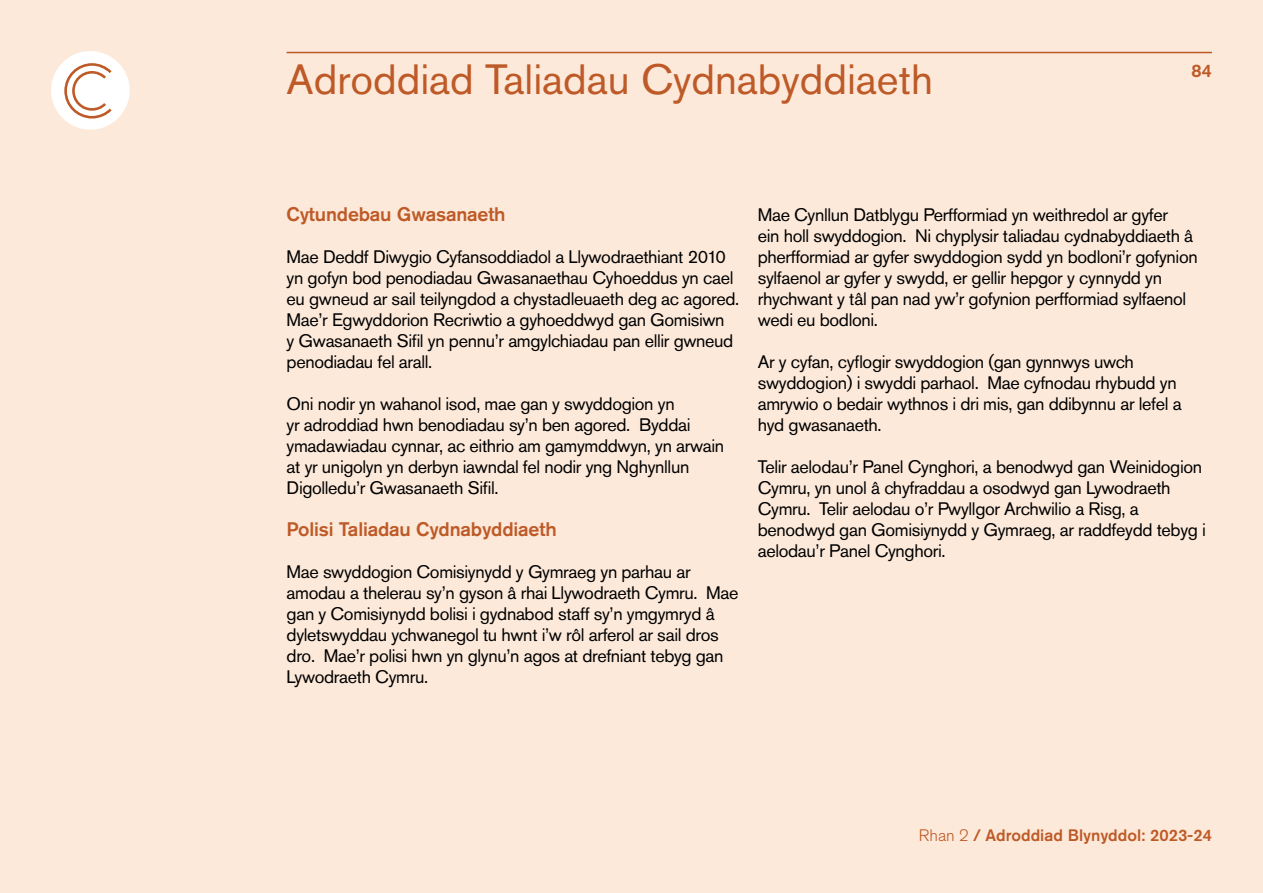
<style>
.page{position:relative;width:1263px;height:893px;background:#fce9da}
.page>*{position:absolute;margin:0;border:0;box-sizing:border-box;transform-origin:0 0}
.Page_Title_Headings__Brown__H1{font:42px "Akzidenz Grotesk Pro";color:#be5a27}
.Bodycopy__Dark_Blue__P{font:500 19.5px "Akzidenz Grotesk Pro";letter-spacing:-.01em;color:#be5a27}
.Bodycopy__Black__P{font:18px/21px "Akzidenz Grotesk Pro";letter-spacing:-.02em;color:#000}
.t1{font:500 18px "Akzidenz Grotesk Pro";color:#be5a27}
.t2{font:500 16.5px "Akzidenz Grotesk Pro";color:#be5a27}
.s1{font-weight:300}
</style>
<div class="page">
<div style="left:51px;top:51px;width:79px;height:79px;background:#fff;border-radius:50%"></div>
<svg style="left:64px;top:63px;width:48px;height:56px"></svg>
<hr style="left:287px;top:52px;width:925px;height:1px;background:#be5a27">
<h1 class="Page_Title_Headings__Brown__H1" style="left:287px;top:52px;width:648px">Adroddiad Taliadau Cydnabyddiaeth</h1>
<p class="t1" style="left:1191px;top:59px;width:22px">84</p>
<p class="Bodycopy__Dark_Blue__P" style="left:287px;top:202px;width:221px">Cytundebau Gwasanaeth</p>
<p class="Bodycopy__Black__P" style="left:287px;top:246px;width:454px">Mae Deddf Diwygio Cyfansoddiadol a Llywodraethiant 2010 yn gofyn bod penodiadau Gwasanaethau Cyhoeddus yn cael eu gwneud ar sail teilyngdod a chystadleuaeth deg ac agored.<br>Mae’r Egwyddorion Recriwtio a gyhoeddwyd gan Gomisiwn<br>y Gwasanaeth Sifil yn pennu’r amgylchiadau pan ellir gwneud penodiadau fel arall.</p>
<p class="Bodycopy__Black__P" style="left:287px;top:393px;width:439px">Oni nodir yn wahanol isod, mae gan y swyddogion yn<br>yr adroddiad hwn benodiadau sy’n ben agored. Byddai ymadawiadau cynnar, ac eithrio am gamymddwyn, yn arwain at yr unigolyn yn derbyn iawndal fel nodir yng Nghynllun Digolledu’r Gwasanaeth Sifil.</p>
<p class="Bodycopy__Dark_Blue__P" style="left:287px;top:517px;width:272px">Polisi Taliadau Cydnabyddiaeth</p>
<p class="Bodycopy__Black__P" style="left:287px;top:561px;width:453px">Mae swyddogion Comisiynydd y Gymraeg yn parhau ar amodau a thelerau sy’n gyson â rhai Llywodraeth Cymru. Mae gan y Comisiynydd bolisi i gydnabod staff sy’n ymgymryd â dyletswyddau ychwanegol tu hwnt i’w rôl arferol ar sail dros dro. Mae’r polisi hwn yn glynu’n agos at drefniant tebyg gan Lywodraeth Cymru.</p>
<p class="Bodycopy__Black__P" style="left:758px;top:204px;width:441px">Mae Cynllun Datblygu Perfformiad yn weithredol ar gyfer<br>ein holl swyddogion. Ni chyplysir taliadau cydnabyddiaeth â pherfformiad ar gyfer swyddogion sydd yn bodloni’r gofynion sylfaenol ar gyfer y swydd, er gellir hepgor y cynnydd yn rhychwant y tâl pan nad yw’r gofynion perfformiad sylfaenol wedi eu bodloni.</p>
<p class="Bodycopy__Black__P" style="left:758px;top:351px;width:425px">Ar y cyfan, cyflogir swyddogion (gan gynnwys uwch swyddogion) i swyddi parhaol. Mae cyfnodau rhybudd yn amrywio o bedair wythnos i dri mis, gan ddibynnu ar lefel a hyd gwasanaeth.</p>
<p class="Bodycopy__Black__P" style="left:758px;top:456px;width:450px">Telir aelodau’r Panel Cynghori, a benodwyd gan Weinidogion Cymru, yn unol â chyfraddau a osodwyd gan Lywodraeth Cymru. Telir aelodau o’r Pwyllgor Archwilio a Risg, a benodwyd gan Gomisiynydd y Gymraeg, ar raddfeydd tebyg i aelodau’r Panel Cynghori.</p>
<p class="t2" style="left:919px;top:825px;width:295px"><span class="s1">Rhan 2</span> / Adroddiad Blynyddol: 2023-24</p>
</div>
